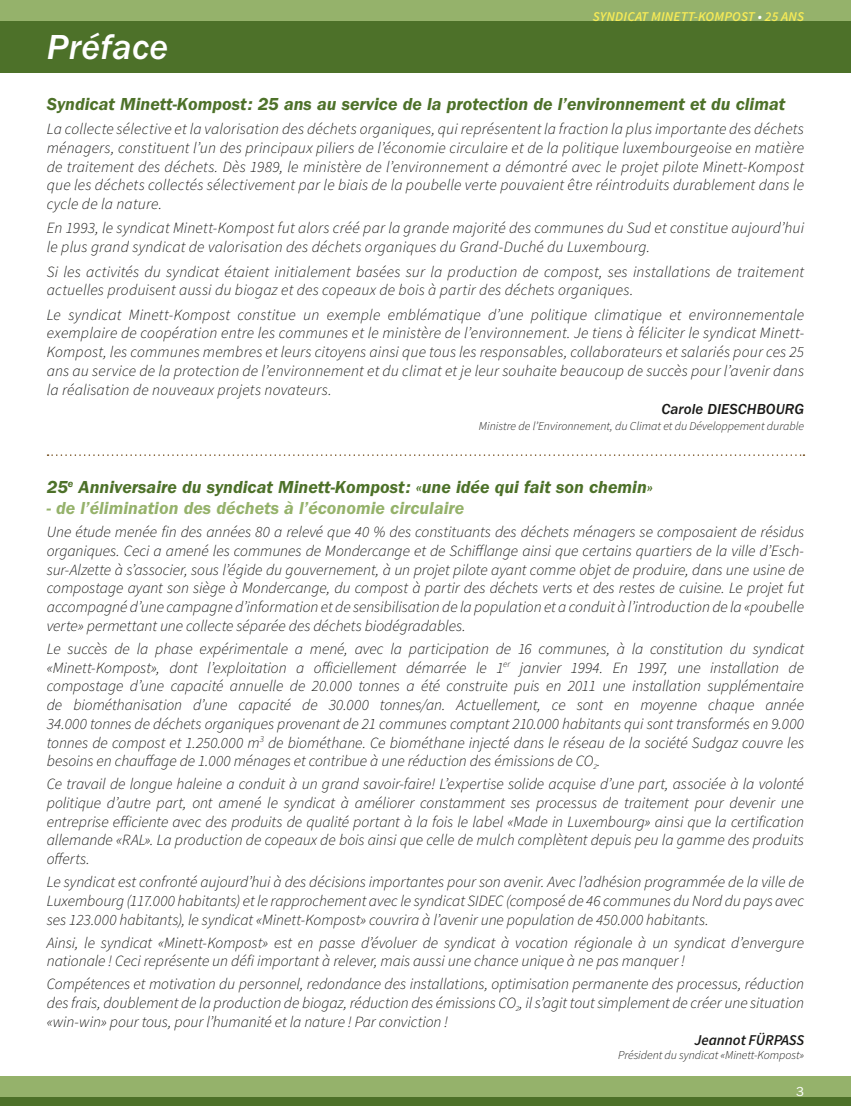
<style>
.page{position:relative;width:851px;height:1106px;background:#fff}
.page>*{position:absolute;margin:0;border:0;box-sizing:border-box;transform-origin:0 0}
.t1{font:italic 500 36px "Itc Franklin";letter-spacing:.01em;color:#fff}
.t2{font:italic 700 18px "Itc Franklin";color:#4d7129}
.t3{font:italic 700 18px "Itc Franklin";color:#95b26b}
.t4{font:italic 300 15.6px/18.8px "Source Sans Pro";letter-spacing:.005em;color:#1a1a18;text-align:justify}
.t5{font:italic 500 15px "Itc Franklin";letter-spacing:.005em;color:#1a1a18}
.t6{font:italic 600 15px "Source Sans Pro";letter-spacing:-.005em;color:#1a1a18}
.t7{font:italic 600 13.5px "Source Sans Pro";letter-spacing:.01em;color:#f7eb56}
.t8{font:13.5px "Itc Franklin";color:#fff}
.t9{font:italic 300 12px "Source Sans Pro";color:#1a1a18}
.s1{color:#fff}
</style>
<div class="page">
<div style="left:0;top:1076px;width:850px;height:21px;background:#95b26b"></div>
<div style="left:0;top:0;width:850px;height:21px;background:#95b26b"></div>
<div style="left:0;top:1097px;width:850px;height:9px;background:#4d7129"></div>
<div style="left:0;top:21px;width:850px;height:51px;background:#4d7129"></div>
<svg style="left:48px;top:454px;width:756px;height:2px"></svg>
<h1 class="t1" style="left:47px;top:27px;width:123px">Préface</h1>
<p class="t7" style="left:592px;top:8px;width:198px">SYNDICAT MINETT-KOMPOST <span class="s1">•</span> 25 ANS</p>
<p class="t2" style="left:47px;top:94px;width:740px">Syndicat Minett-Kompost: 25 ans au service de la protection de l’environnement et du climat</p>
<p class="t4" style="left:47px;top:120px;width:758px">La collecte sélective et la valorisation des déchets organiques, qui représentent la fraction la plus importante des déchets ménagers, constituent l’un des principaux piliers de l’économie circulaire et de la politique luxembourgeoise en matière de traitement des déchets. Dès 1989, le ministère de l’environnement a démontré avec le projet pilote Minett-Kompost que les déchets collectés sélectivement par le biais de la poubelle verte pouvaient être réintroduits durablement dans le cycle de la nature.</p>
<p class="t4" style="left:47px;top:219px;width:758px">En 1993, le syndicat Minett-Kompost fut alors créé par la grande majorité des communes du Sud et constitue aujourd’hui le plus grand syndicat de valorisation des déchets organiques du Grand-Duché du Luxembourg.</p>
<p class="t4" style="left:47px;top:262px;width:758px">Si les activités du syndicat étaient initialement basées sur la production de compost, ses installations de traitement actuelles produisent aussi du biogaz et des copeaux de bois à partir des déchets organiques.</p>
<p class="t4" style="left:47px;top:305px;width:758px">Le syndicat Minett-Kompost constitue un exemple emblématique d’une politique climatique et environnementale exemplaire de coopération entre les communes et le ministère de l’environnement. Je tiens à féliciter le syndicat Minett-Kompost, les communes membres et leurs citoyens ainsi que tous les responsables, collaborateurs et salariés pour ces 25 ans au service de la protection de l’environnement et du climat et je leur souhaite beaucoup de succès pour l’avenir dans la réalisation de nouveaux projets novateurs.</p>
<p class="t5" style="left:661px;top:400px;width:144px">Carole dieschbourg</p>
<p class="t9" style="left:479px;top:418px;width:327px">Ministre de l’Environnement, du Climat et du Développement durable</p>
<p class="t2" style="left:47px;top:477px;width:607px">25<sup>e</sup> Anniversaire du syndicat Minett-Kompost: «une idée qui fait son chemin»</p>
<p class="t3" style="left:47px;top:498px;width:419px">- de l’élimination des déchets à l’économie circulaire</p>
<p class="t4" style="left:47px;top:522px;width:758px">Une étude menée fin des années 80 a relevé que 40 % des constituants des déchets ménagers se composaient de résidus organiques. Ceci a amené les communes de Mondercange et de Schifflange ainsi que certains quartiers de la ville d’Esch&shy;sur-Alzette à s’associer, sous l’égide du gouvernement, à un projet pilote ayant comme objet de produire, dans une usine de compostage ayant son siège à Mondercange, du compost à partir des déchets verts et des restes de cuisine. Le projet fut accompagné d’une campagne d’information et de sensibilisation de la population et a conduit à l’introduction de la «poubelle verte» permettant une collecte séparée des déchets biodégradables.</p>
<p class="t4" style="left:47px;top:639px;width:758px">Le succès de la phase expérimentale a mené, avec la participation de 16 communes, à la constitution du syndicat «Minett-Kompost», dont l’exploitation a officiellement démarrée le 1<sup>er</sup> janvier 1994. En 1997, une installation de compostage d’une capacité annuelle de 20.000 tonnes a été construite puis en 2011 une installation supplémentaire de biométhanisation d’une capacité de 30.000 tonnes/an. Actuellement, ce sont en moyenne chaque année 34.000 tonnes de déchets organiques provenant de 21 communes comptant 210.000 habitants qui sont transformés en 9.000 tonnes de compost et 1.250.000 m<sup>3</sup> de biométhane. Ce biométhane injecté dans le réseau de la société Sudgaz couvre les besoins en chauffage de 1.000 ménages et contribue à une réduction des émissions de CO<sub>2</sub>.</p>
<p class="t4" style="left:47px;top:774px;width:758px">Ce travail de longue haleine a conduit à un grand savoir-faire! L’expertise solide acquise d’une part, associée à la volonté politique d’autre part, ont amené le syndicat à améliorer constamment ses processus de traitement pour devenir une entreprise efficiente avec des produits de qualité portant à la fois le label «Made in Luxembourg» ainsi que la certification allemande «RAL». La production de copeaux de bois ainsi que celle de mulch complètent depuis peu la gamme des produits offerts.</p>
<p class="t4" style="left:47px;top:872px;width:758px">Le syndicat est confronté aujourd’hui à des décisions importantes pour son avenir. Avec l’adhésion programmée de la ville de Luxembourg (117.000 habitants) et le rapprochement avec le syndicat SIDEC (composé de 46 communes du Nord du pays avec ses 123.000 habitants), le syndicat «Minett-Kompost» couvrira à l’avenir une population de 450.000 habitants.</p>
<p class="t4" style="left:47px;top:933px;width:758px">Ainsi, le syndicat «Minett-Kompost» est en passe d’évoluer de syndicat à vocation régionale à un syndicat d’envergure nationale ! Ceci représente un défi important à relever, mais aussi une chance unique à ne pas manquer !</p>
<p class="t4" style="left:47px;top:974px;width:758px">Compétences et motivation du personnel, redondance des installations, optimisation permanente des processus, réduction des frais, doublement de la production de biogaz, réduction des émissions CO<sub>2</sub>, il s’agit tout simplement de créer une situation «win-win» pour tous, pour l’humanité et la nature ! Par conviction !</p>
<p class="t6" style="left:694px;top:1030px;width:111px">JEANNOT FÜRPASS</p>
<p class="t9" style="left:618px;top:1047px;width:187px">Président du syndicat «Minett-Kompost»</p>
<p class="t8" style="left:796px;top:1083px;width:9px">3</p>
</div>
